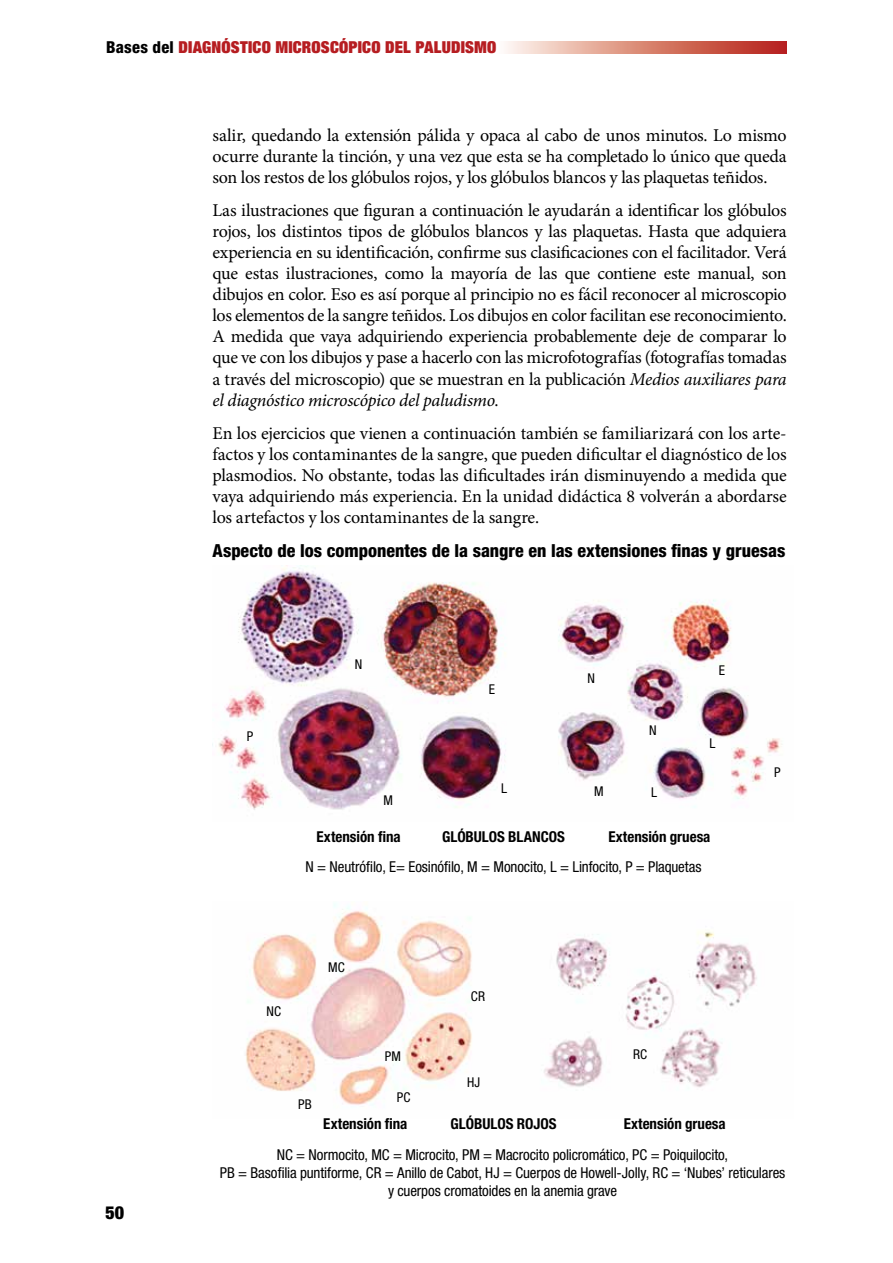
<style>
.page{position:relative;width:893px;height:1263px;background:#fff}
.page>*{position:absolute;margin:0;border:0;box-sizing:border-box;transform-origin:0 0}
.t1{font:18px/21px "Minion Pro";letter-spacing:-.02em;color:#000;text-align:justify}
.t2{font:800 condensed 18px "Helvetica Neue LT Std";color:#000}
.t3{font:900 condensed 18px "Helvetica Neue LT Std";color:#000}
.t4{font:900 condensed 16.5px "Helvetica Neue LT Std";letter-spacing:.01em;color:#b61d21}
.t5{font:condensed 15px/18px "Helvetica Neue LT Std";letter-spacing:-.005em;color:#000;text-align:center}
.t6{font:700 condensed 15px "Helvetica Neue LT Std";color:#000}
.t7{font:condensed 13.5px "Helvetica Neue LT Std";letter-spacing:.01em;color:#000}
.s1{font-weight:800;color:#000}
.s2{font-style:italic}
</style>
<div class="page">
<svg style="left:506px;top:41px;width:281px;height:12px"></svg>
<img style="left:218px;top:566px;width:564px;height:244px">
<img style="left:245px;top:903px;width:512px;height:203px">
<p class="t4" style="left:106px;top:37px;width:391px"><span class="s1">Bases del</span> DIAGNÓSTICO MICROSCÓPICO DEL PALUDISMO</p>
<p class="t1" style="left:213px;top:124px;width:576px">salir, quedando la extensión pálida y opaca al cabo de unos minutos. Lo mismo ocurre durante la tinción, y una vez que esta se ha completado lo único que queda son los restos de los glóbulos rojos, y los glóbulos blancos y las plaquetas teñidos.</p>
<p class="t1" style="left:213px;top:200px;width:576px">Las ilustraciones que figuran a continuación le ayudarán a identificar los glóbulos rojos, los distintos tipos de glóbulos blancos y las plaquetas. Hasta que adquiera experiencia en su identificación, confirme sus clasificaciones con el facilitador. Verá que estas ilustraciones, como la mayoría de las que contiene este manual, son dibujos en color. Eso es así porque al principio no es fácil reconocer al microscopio los elementos de la sangre teñidos. Los dibujos en color facilitan ese reconocimiento.<br>A medida que vaya adquiriendo experiencia probablemente deje de comparar lo que ve con los dibujos y pase a hacerlo con las microfotografías (fotografías tomadas a través del microscopio) que se muestran en la publicación <span class="s2">Medios auxiliares para el diagnóstico microscópico del paludismo</span>.</p>
<p class="t1" style="left:213px;top:423px;width:576px">En los ejercicios que vienen a continuación también se familiarizará con los arte&shy;factos y los contaminantes de la sangre, que pueden dificultar el diagnóstico de los plasmodios. No obstante, todas las dificultades irán disminuyendo a medida que vaya adquiriendo más experiencia. En la unidad didáctica 8 volverán a abordarse los artefactos y los contaminantes de la sangre.</p>
<p class="t2" style="left:213px;top:539px;width:574px">Aspecto de los componentes de la sangre en las extensiones finas y gruesas</p>
<p class="t7" style="left:247px;top:728px;width:8px">P</p>
<p class="t7" style="left:355px;top:657px;width:9px">N</p>
<p class="t7" style="left:383px;top:793px;width:11px">M</p>
<p class="t7" style="left:489px;top:681px;width:8px">E</p>
<p class="t7" style="left:501px;top:780px;width:7px">L</p>
<p class="t7" style="left:588px;top:670px;width:9px">N</p>
<p class="t7" style="left:594px;top:783px;width:11px">M</p>
<p class="t7" style="left:649px;top:722px;width:9px">N</p>
<p class="t7" style="left:651px;top:785px;width:7px">L</p>
<p class="t7" style="left:719px;top:662px;width:8px">E</p>
<p class="t7" style="left:709px;top:736px;width:7px">L</p>
<p class="t6" style="left:317px;top:828px;width:86px">Extensión fina</p>
<p class="t6" style="left:442px;top:828px;width:124px">GLÓBULOS BLANCOS</p>
<p class="t6" style="left:608px;top:828px;width:104px">Extensión gruesa</p>
<p class="t5" style="left:306px;top:857px;width:397px">N = Neutrófilo, E= Eosinófilo, M = Monocito, L = Linfocito, P = Plaquetas</p>
<p class="t7" style="left:267px;top:1003px;width:16px">NC</p>
<p class="t7" style="left:328px;top:959px;width:18px">MC</p>
<p class="t7" style="left:298px;top:1096px;width:15px">PB</p>
<p class="t7" style="left:385px;top:1048px;width:18px">PM</p>
<p class="t7" style="left:397px;top:1089px;width:15px">PC</p>
<p class="t7" style="left:471px;top:989px;width:16px">CR</p>
<p class="t7" style="left:467px;top:1075px;width:15px">HJ</p>
<p class="t7" style="left:633px;top:1046px;width:16px">RC</p>
<p class="t7" style="left:774px;top:764px;width:8px">P</p>
<p class="t3" style="left:106px;top:1201px;width:20px">50</p>
<p class="t6" style="left:323px;top:1114px;width:86px">Extensión fina</p>
<p class="t6" style="left:451px;top:1114px;width:107px">GLÓBULOS ROJOS</p>
<p class="t6" style="left:624px;top:1114px;width:104px">Extensión gruesa</p>
<p class="t5" style="left:220px;top:1145px;width:567px">NC = Normocito, MC = Microcito, PM = Macrocito policromático, PC = Poiquilocito,<br>PB = Basofilia puntiforme, CR = Anillo de Cabot, HJ = Cuerpos de Howell-Jolly, RC = ‘Nubes’ reticulares y cuerpos cromatoides en la anemia grave</p>
</div>
